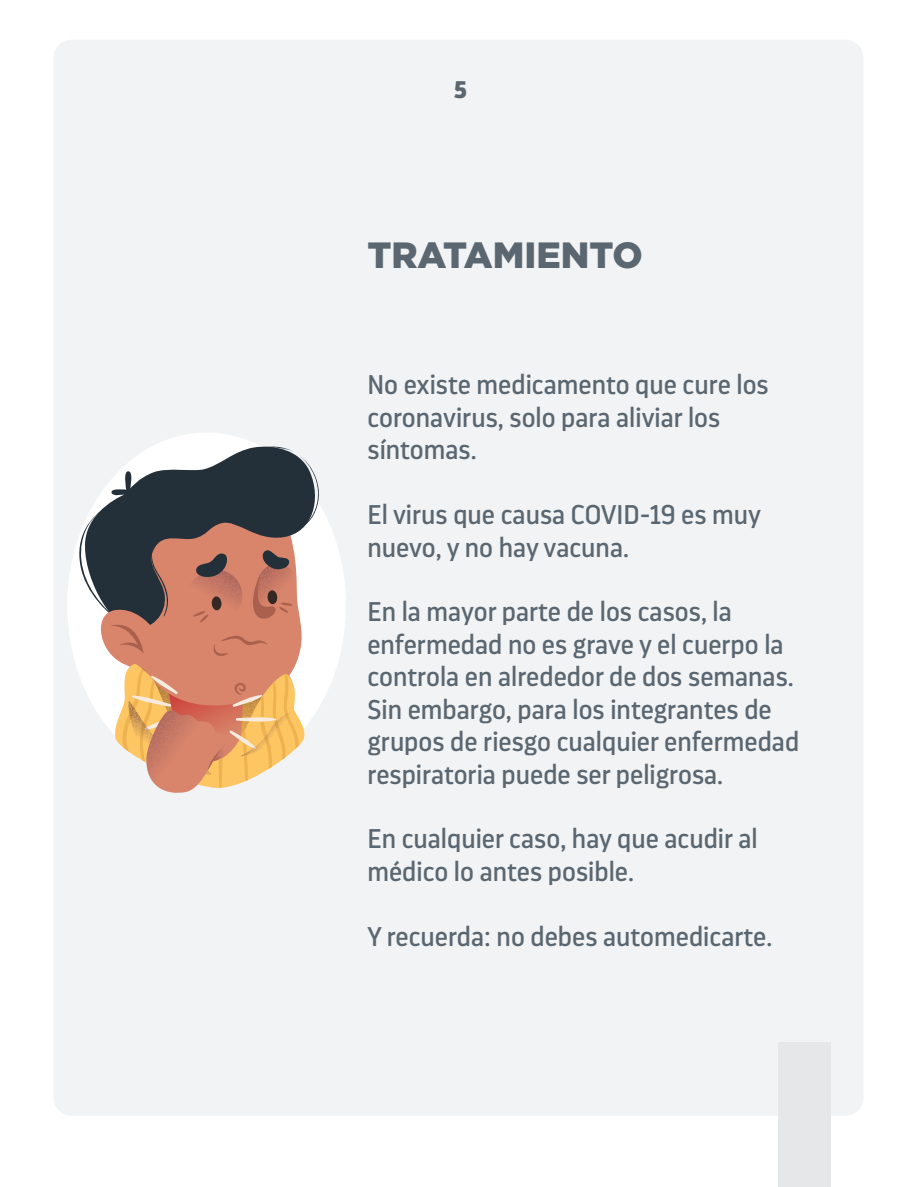
<style>
.page{position:relative;width:917px;height:1187px;background:#fff}
.page>*{position:absolute;margin:0;border:0;box-sizing:border-box;transform-origin:0 0}
.t1{font:900 36.45px "Gotham";color:#5a6670}
.t2{font:27px/32.4px "Darwin Pro";color:#5a6670}
.t3{font:900 24px "Darwin Pro";color:#5a6670}
</style>
<div class="page">
<div style="left:53px;top:40px;width:810px;height:1075px;background:#f2f3f4;border-radius:18px"></div>
<img style="left:324px;top:514px;width:22px;height:143px">
<img style="left:324px;top:657px;width:15px;height:40px">
<svg style="left:79px;top:444px;width:245px;height:349px"></svg>
<div style="left:778px;top:1041px;width:52px;height:145px;background:#e6e7e9"></div>
<p class="t3" style="left:454px;top:73px;width:14px">5</p>
<h1 class="t1" style="left:367px;top:233px;width:277px">TRATAMIENTO</h1>
<p class="t2" style="left:367px;top:368px;width:403px">No existe medicamento que cure los coronavirus, solo para aliviar los síntomas.</p>
<p class="t2" style="left:367px;top:498px;width:395px">El virus que causa COVID-19 es muy nuevo, y no hay vacuna.</p>
<p class="t2" style="left:367px;top:595px;width:433px">En la mayor parte de los casos, la enfermedad no es grave y el cuerpo la controla en alrededor de dos semanas.<br>Sin embargo, para los integrantes de grupos de riesgo cualquier enfermedad respiratoria puede ser peligrosa.</p>
<p class="t2" style="left:367px;top:822px;width:392px">En cualquier caso, hay que acudir al médico lo antes posible.</p>
<p class="t2" style="left:367px;top:919px;width:406px">Y recuerda: no debes automedicarte.</p>
</div>
